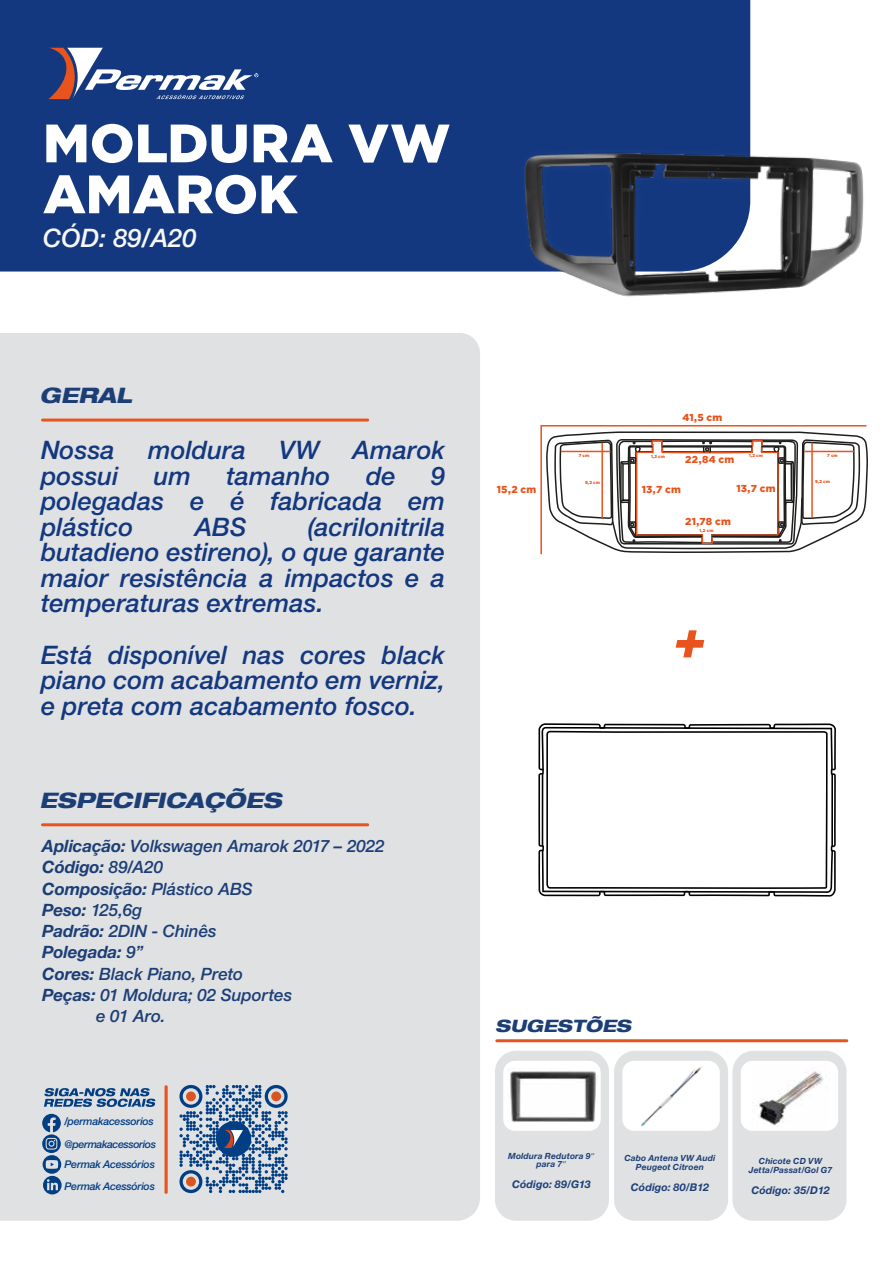
<style>
.page{position:relative;width:893px;height:1263px;background:#fff}
.page>*{position:absolute;margin:0;border:0;box-sizing:border-box;transform-origin:0 0}
.t1{font:900 53.85px/51px "Gotham";color:#fff}
.t2{font:italic 500 25.5px/25.5px "Helvetica Neue LT Pro";color:#133880;text-align:justify}
.t3{font:italic 500 25.5px "Helvetica Neue LT Pro";color:#f7f7f6}
.t4{font:italic 800 expanded 21.3px "Helvetica Neue LT Com";color:#1c3e77}
.t5{font:italic 500 16.95px "Helvetica Neue LT Pro";color:#1c3e77}
.t6{font:italic 700 16.95px "Helvetica Neue LT Pro";letter-spacing:-.005em;color:#1c3e77}
.t7{font:italic 800 expanded 16.95px "Helvetica Neue LT Com";color:#1c3e77}
.t8{font:italic 500 10.65px/22.2px "Helvetica Neue LT Pro";letter-spacing:-.025em;color:#023e84}
.t9{font:italic 700 10.65px "Helvetica Neue LT Pro";letter-spacing:.01em;color:#1c3e77}
.t10{font:900 10.05px "Gotham";letter-spacing:.025em;color:#e9531a}
.t11{font:italic 700 8.55px/8.6px "Helvetica Neue LT Pro";letter-spacing:.015em;color:#1c3e77;text-align:center}
.t12{font:900 4.2px "Gotham";letter-spacing:.03em;color:#e9531a}
.s1{font-weight:700}
.s2{font-weight:500}
.s3{font-family:"Myriad Pro";font-weight:400;font-style:normal}
</style>
<div class="page">
<div style="left:0;top:0;width:540px;height:272px;background:#133880"></div>
<svg style="left:48px;top:48px;width:210px;height:51px"></svg>
<div style="left:0;top:333px;width:480px;height:888px;background:#e0e1e2"></div>
<svg style="left:42px;top:1114px;width:20px;height:80px;background:#708eb2"></svg>
<svg style="left:44px;top:1088px;width:111px;height:19px;background:#7491b4"></svg>
<hr style="left:165px;top:1085px;width:3px;height:109px;background:#e9531d">
<svg style="left:173px;top:1078px;width:121px;height:122px;background:#a1b3c7"></svg>
<svg style="left:179px;top:1085px;width:23px;height:23px"></svg>
<svg style="left:265px;top:1085px;width:23px;height:23px"></svg>
<svg style="left:179px;top:1170px;width:23px;height:23px"></svg>
<div style="left:186px;top:1091px;width:10px;height:10px;background:#d95521;border-radius:50%"></div>
<div style="left:271px;top:1091px;width:10px;height:10px;background:#d95521;border-radius:50%"></div>
<div style="left:186px;top:1177px;width:10px;height:9px;background:#d95521;border-radius:50%"></div>
<div style="left:216px;top:1121px;width:35px;height:36px;background:#023e84;border-radius:50%"></div>
<svg style="left:224px;top:1130px;width:19px;height:18px"></svg>
<hr style="left:43px;top:823px;width:325px;height:3px;background:#e9531d">
<hr style="left:497px;top:1039px;width:350px;height:3px;background:#e9531d">
<hr style="left:43px;top:419px;width:325px;height:3px;background:#e9531d">
<svg style="left:538px;top:723px;width:298px;height:173px"></svg>
<svg style="left:541px;top:727px;width:292px;height:166px"></svg>
<div style="left:495px;top:1051px;width:114px;height:170px;background:#e0e1e2;border-radius:21px"></div>
<div style="left:614px;top:1051px;width:114px;height:170px;background:#e0e1e2;border-radius:21px"></div>
<div style="left:732px;top:1051px;width:114px;height:170px;background:#e0e1e2;border-radius:21px"></div>
<div style="left:503px;top:1061px;width:98px;height:70px;background:#fff;border-radius:12px"></div>
<div style="left:622px;top:1061px;width:98px;height:70px;background:#fff;border-radius:12px"></div>
<div style="left:741px;top:1061px;width:97px;height:70px;background:#fff;border-radius:12px"></div>
<img style="left:513px;top:29px;width:27px;height:243px">
<svg style="left:619px;top:723px;width:16px;height:31px"></svg>
<svg style="left:635px;top:630px;width:145px;height:186px"></svg>
<img style="left:759px;top:1071px;width:65px;height:56px">
<img style="left:641px;top:1066px;width:61px;height:61px">
<img style="left:510px;top:1071px;width:86px;height:51px">
<svg style="left:540px;top:0;width:328px;height:555px"></svg>
<hr style="left:561px;top:451px;width:50px;height:1px;background:#e9531a">
<hr style="left:601px;top:443px;width:2px;height:75px;background:#e9531a">
<hr style="left:804px;top:451px;width:50px;height:1px;background:#e9531a">
<hr style="left:811px;top:443px;width:2px;height:75px;background:#e9531a">
<h1 class="t1" style="left:43px;top:116px;width:409px">MOLDURA VW<br>AMAROK</h1>
<p class="t3" style="left:43px;top:223px;width:155px">CÓD: 89/A20</p>
<p class="t4" style="left:40px;top:382px;width:94px">GERAL</p>
<p class="t2" style="left:41px;top:437px;width:75px">Nossa</p>
<p class="t2" style="left:148px;top:437px;width:99px">moldura</p>
<p class="t2" style="left:279px;top:437px;width:42px">VW</p>
<p class="t2" style="left:353px;top:437px;width:94px">Amarok</p>
<p class="t2" style="left:41px;top:463px;width:79px">possui</p>
<p class="t2" style="left:154px;top:463px;width:39px">um</p>
<p class="t2" style="left:226px;top:463px;width:106px">tamanho</p>
<p class="t2" style="left:366px;top:463px;width:31px">de</p>
<p class="t2" style="left:41px;top:463px;width:406px;text-indent:390px">9 polegadas e é fabricada em plástico</p>
<p class="t2" style="left:41px;top:514px;width:406px;text-indent:267px">(acrilonitrila butadieno estireno), o que garante maior resistência a impactos e a temperaturas extremas.</p>
<p class="t2" style="left:41px;top:641px;width:406px">Está disponível nas cores black piano com acabamento em verniz, e preta com acabamento fosco.</p>
<p class="t2" style="left:195px;top:514px;width:53px">ABS</p>
<p class="t4" style="left:40px;top:787px;width:244px">ESPECIFICAÇÕES</p>
<p class="t5" style="left:42px;top:836px;width:344px"><span class="s1">Aplicação:</span> Volkswagen Amarok 2017 – 2022</p>
<p class="t6" style="left:42px;top:857px;width:122px">Código: <span class="s2">89/A20</span></p>
<p class="t6" style="left:42px;top:878px;width:212px">Composição: <span class="s2">Plástico ABS</span></p>
<p class="t5" style="left:42px;top:900px;width:102px"><span class="s1">Peso:</span> 125,6g</p>
<p class="t5" style="left:42px;top:921px;width:176px"><span class="s1">Padrão:</span> 2DIN - Chinês</p>
<p class="t6" style="left:42px;top:942px;width:103px">Polegada: <span class="s2">9”</span></p>
<p class="t5" style="left:42px;top:963px;width:203px"><span class="s1">Cores:</span> Black Piano, Preto</p>
<p class="t5" style="left:42px;top:985px;width:252px"><span class="s1">Peças:</span> 01 Moldura; 02 Suportes</p>
<p class="t5" style="left:96px;top:1006px;width:71px">e 01 Aro.</p>
<p class="t8" style="left:65px;top:1110px;width:93px">/permakacessorios @permakacessorios</p>
<p class="t8" style="left:65px;top:1153px;width:92px">Permak Acessórios<br>Permak Acessórios</p>
<p class="t10" style="left:682px;top:412px;width:42px">41,5 cm</p>
<p class="t12" style="left:749px;top:453px;width:15px">1,2 cm</p>
<p class="t12" style="left:579px;top:453px;width:12px">7 cm</p>
<p class="t12" style="left:585px;top:480px;width:16px">9,2 cm</p>
<p class="t12" style="left:651px;top:454px;width:15px">1,2 cm</p>
<p class="t10" style="left:685px;top:454px;width:51px">22,84 cm</p>
<p class="t10" style="left:736px;top:483px;width:41px">13,7 cm</p>
<p class="t10" style="left:497px;top:483px;width:41px">15,2 cm</p>
<p class="t10" style="left:642px;top:483px;width:41px">13,7 cm</p>
<p class="t10" style="left:685px;top:516px;width:47px">21,78 cm</p>
<p class="t12" style="left:699px;top:528px;width:15px">1,2 cm</p>
<p class="t12" style="left:827px;top:453px;width:12px">7 cm</p>
<p class="t12" style="left:815px;top:479px;width:16px">9,2 cm</p>
<p class="t7" style="left:495px;top:1015px;width:137px">SUGESTÕES</p>
<p class="t11" style="left:508px;top:1151px;width:88px">Moldura Redutora 9<span class="s3">’’ </span>para 7<span class="s3">’’</span></p>
<p class="t9" style="left:512px;top:1178px;width:80px">Código: 89/G13</p>
<p class="t11" style="left:624px;top:1153px;width:92px">Cabo Antena VW Audi<br>Peugeot Citroen</p>
<p class="t9" style="left:631px;top:1180px;width:80px">Código: 80/B12</p>
<p class="t11" style="left:749px;top:1156px;width:85px">Chicote CD VW<br>Jetta/Passat/Gol G7</p>
<p class="t9" style="left:751px;top:1183px;width:80px">Código: 35/D12</p>
</div>
